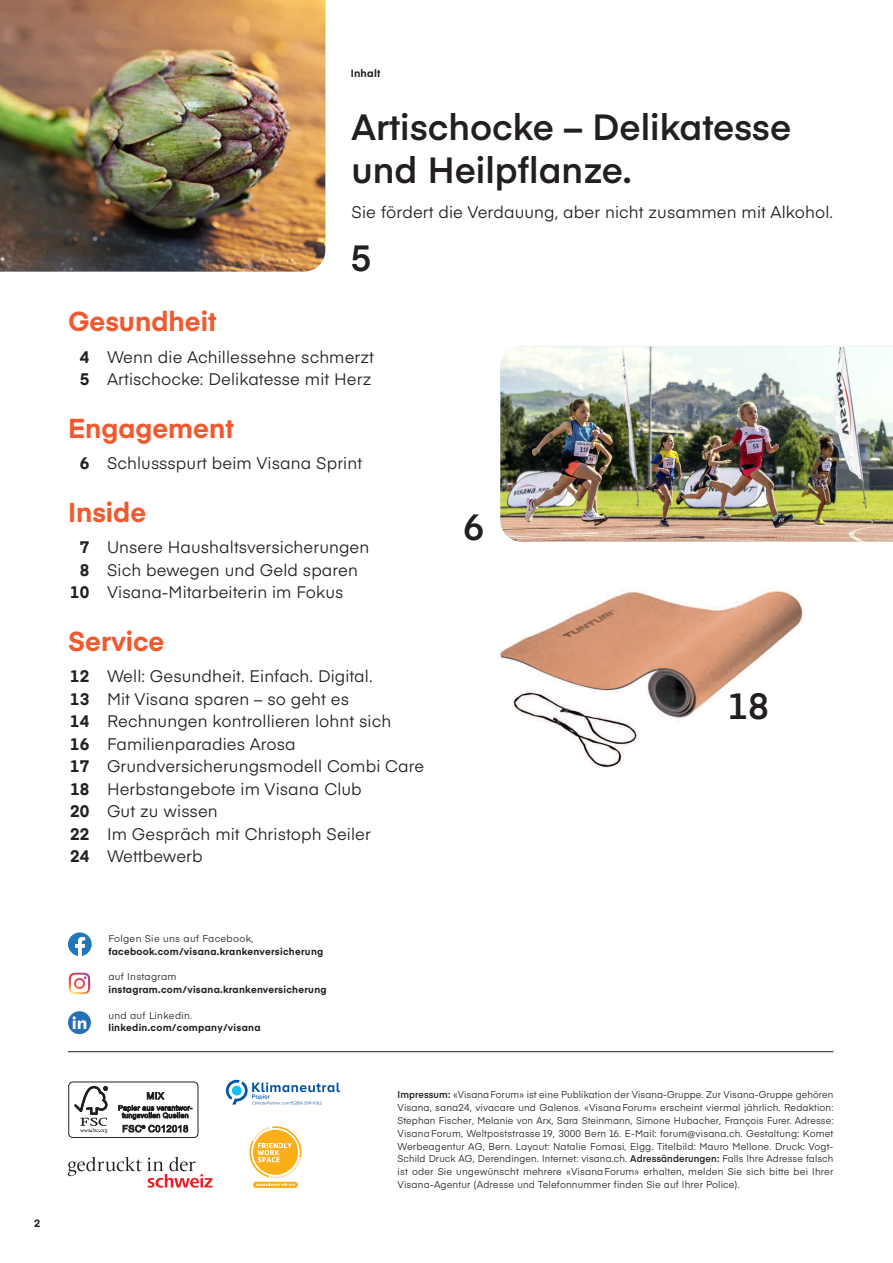
<style>
.page{position:relative;width:893px;height:1263px;background:#fff}
.page>*{position:absolute;margin:0;border:0;box-sizing:border-box;transform-origin:0 0}
.t1{font:600 36px/43.5px "Eina 03";color:#231f20}
.t2{font:700 27px "Eina 03";color:#f1592f}
.t3{font:16.5px/22.5px "Eina 03";letter-spacing:.005em;color:#231f20}
.t4{font:700 10.5px "Eina 03";letter-spacing:.015em;color:#231f20}
.t5{font:9.75px/12.8px "Eina 03";letter-spacing:.015em;color:#231f20;text-align:justify;scale:.96 1}
.t6{font:700 9.75px "Eina 03";letter-spacing:.03em;color:#231f20}
.t7{font:9.75px "Eina 03";letter-spacing:.015em;color:#231f20}
.s1{font-weight:700}
.s2{font-weight:600}
</style>
<div class="page">
<hr style="left:68px;top:1051px;width:765px;height:1px;background:#231f20">
<div style="left:68px;top:1081px;width:130px;height:57px;border:1px solid #231f20;border-radius:4px"></div>
<svg style="left:74px;top:1086px;width:34px;height:47px"></svg>
<svg style="left:118px;top:1092px;width:74px;height:27px"></svg>
<svg style="left:123px;top:1125px;width:65px;height:7px"></svg>
<svg style="left:226px;top:1080px;width:114px;height:24px"></svg>
<svg style="left:249px;top:1126px;width:53px;height:62px"></svg>
<svg style="left:68px;top:1157px;width:144px;height:31px"></svg>
<svg style="left:68px;top:1011px;width:23px;height:23px"></svg>
<svg style="left:68px;top:1011px;width:23px;height:23px"></svg>
<svg style="left:73px;top:1016px;width:13px;height:13px"></svg>
<svg style="left:68px;top:932px;width:24px;height:24px"></svg>
<svg style="left:68px;top:972px;width:23px;height:23px"></svg>
<svg style="left:69px;top:973px;width:21px;height:21px"></svg>
<img style="left:522px;top:346px;width:371px;height:195px">
<img style="left:500px;top:346px;width:22px;height:195px">
<img style="left:0;top:0;width:325px;height:272px">
<img style="left:497px;top:582px;width:317px;height:186px;border-radius:21px">
<p class="t4" style="left:34px;top:1220px;width:8px">2</p>
<p class="t4" style="left:351px;top:69px;width:31px">Inhalt</p>
<h1 class="t1" style="left:352px;top:109px;width:441px">Artischocke – Delikatesse und Heilpflanze.</h1>
<h3 class="t3" style="left:352px;top:202px;width:483px">Sie fördert die Verdauung, aber nicht zusammen mit Alkohol.</h3>
<h1 class="t1" style="left:350px;top:240px;width:22px">5</h1>
<h2 class="t2" style="left:68px;top:312px;width:150px">Gesundheit</h2>
<h3 class="t3" style="left:80px;top:347px;width:296px"><span class="s1">4</span> Wenn die Achillessehne schmerzt<br><span class="s1">5</span> Artischocke: Delikatesse mit Herz</h3>
<h2 class="t2" style="left:68px;top:418px;width:167px">Engagement</h2>
<h3 class="t3" style="left:80px;top:454px;width:284px"><span class="s1">6</span> Schlussspurt beim Visana Sprint</h3>
<h2 class="t2" style="left:68px;top:502px;width:80px">Inside</h2>
<h3 class="t3" style="left:80px;top:538px;width:291px"><span class="s1">7</span> Unsere Haushaltsversicherungen</h3>
<h3 class="t3" style="left:80px;top:560px;width:280px"><span class="s1">8</span> Sich bewegen und Geld sparen</h3>
<h3 class="t3" style="left:70px;top:583px;width:275px"><span class="s1">10</span> Visana-Mitarbeiterin im Fokus</h3>
<h2 class="t2" style="left:68px;top:631px;width:98px">Service</h2>
<p class="t3" style="left:70px;top:667px;width:356px"><span class="s1">12</span> Well: Gesundheit. Einfach. Digital.<br><span class="s1">13</span> Mit Visana sparen – so geht es<br><span class="s1">14</span> Rechnungen kontrollieren lohnt sich<br><span class="s1">16</span> Familienparadies Arosa<br><span class="s1">17</span> Grundversicherungsmodell Combi Care<br><span class="s1">18</span> Herbstangebote im Visana Club<br><span class="s1">20</span> Gut zu wissen<br><span class="s1">22</span> Im Gespräch mit Christoph Seiler<br><span class="s1">24</span> Wettbewerb</p>
<p class="t7" style="left:108px;top:935px;width:147px">Folgen Sie uns auf Facebook,</p>
<p class="t6" style="left:108px;top:948px;width:216px">facebook.com/visana.krankenversicherung</p>
<p class="t7" style="left:108px;top:973px;width:70px">auf Instagram</p>
<p class="t6" style="left:108px;top:986px;width:220px">instagram.com/visana.krankenversicherung</p>
<p class="t7" style="left:108px;top:1012px;width:85px">und auf Linkedin.</p>
<p class="t6" style="left:108px;top:1024px;width:154px">linkedin.com/company/visana</p>
<h1 class="t1" style="left:463px;top:509px;width:22px">6</h1>
<h1 class="t1" style="left:727px;top:688px;width:43px">18</h1>
<p class="t5" style="left:398px;top:1090px;width:455px"><span class="s2">Impressum:</span> «VisanaForum» ist eine Publikation der Visana-Gruppe. Zur Visana-Gruppe gehören Visana, sana24, vivacare und Galenos. «VisanaForum» erscheint viermal jährlich. Redaktion:<br>Stephan Fischer, Melanie von Arx, Sara Steinmann, Simone Hubacher, François Furer. Adresse:<br>VisanaForum, Weltpoststrasse 19, 3000 Bern 16. E-Mail: forum@visana.ch. Gestaltung: Komet Werbeagentur AG, Bern. Layout: Natalie Fomasi, Elgg. Titelbild: Mauro Mellone. Druck: Vogt-Schild Druck AG, Derendingen. Internet: visana.ch. <span class="s2">Adressänderungen:</span> Falls Ihre Adresse falsch ist oder Sie ungewünscht mehrere «VisanaForum» erhalten, melden Sie sich bitte bei Ihrer Visana-Agentur (Adresse und Telefonnummer finden Sie auf Ihrer Police).</p>
</div>
